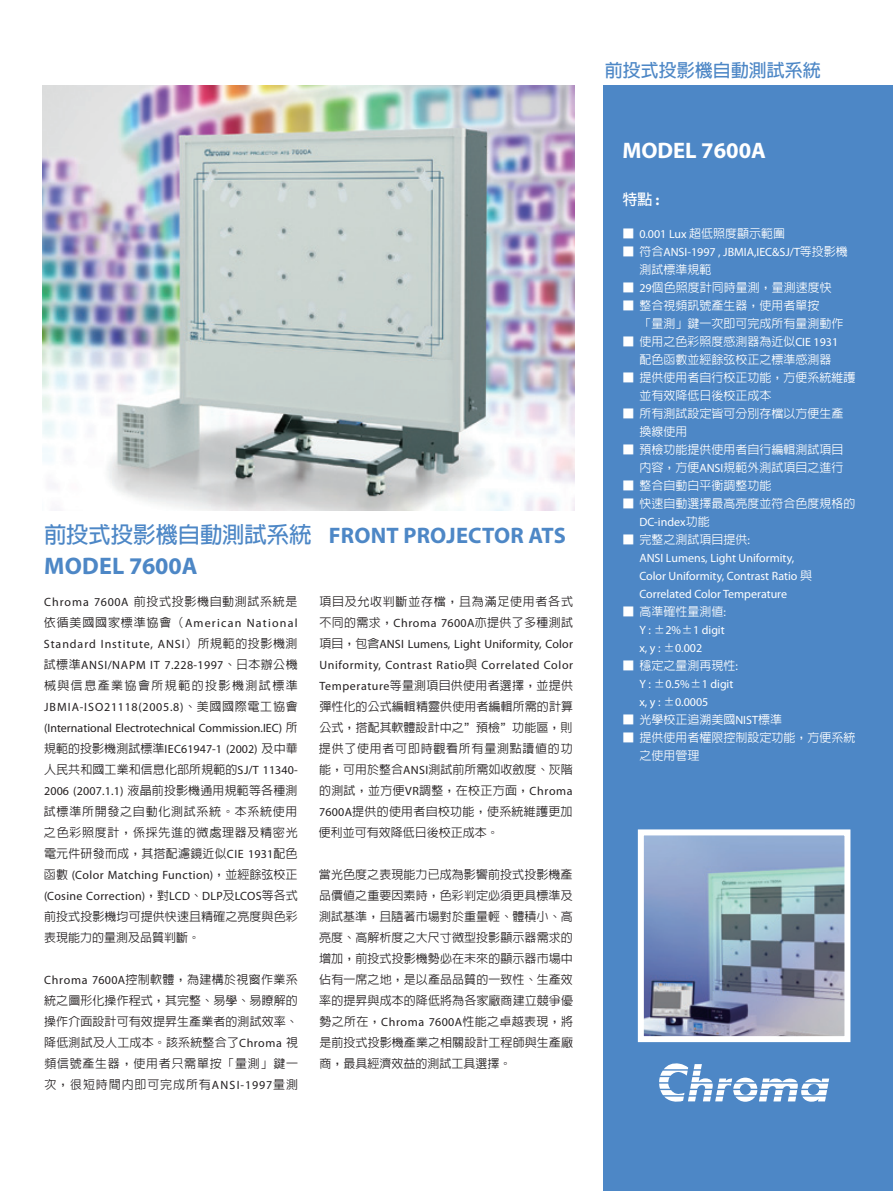
<style>
.page{position:relative;width:893px;height:1191px;background:#fff}
.page>*{position:absolute;margin:0;border:0;box-sizing:border-box;transform-origin:0 0}
.t1{font:700 24px "Myriad Pro";letter-spacing:.005em;color:#4d87c6}
.t2{font:700 22.5px "Myriad Pro";letter-spacing:.01em;color:#4d87c6}
.t3{font:700 22.5px "Myriad Pro";color:#fff}
.t4{font:700 18px "AR Hei B5";color:#4d87c6}
.t5{font:700 15px "AR Hei B5";color:#fff}
.t6{font:500 12px/21px "AR Hei B5";letter-spacing:.02em;color:#231f20;text-align:justify}
.t7{font:12px/21px "Myriad Pro";letter-spacing:.03em;color:#231f20;text-align:justify}
.t8{font:500 12px/18px "AR Hei B5";color:#fff}
.t9{font:12px/18px "Myriad Pro";color:#fff}
.t10{font:500 12px/21px "AR Hei B5";letter-spacing:.06em;color:#231f20}
.t11{font:500 12px "AR Hei B5";letter-spacing:.055em;color:#231f20}
.t12{font:500 12px "AR Hei B5";letter-spacing:.12em;color:#231f20}
.s1{font-family:"AR Hei B5"}
.s2{font-family:"Myriad Pro";font-weight:400}
.s3{font-family:"AR Hei B5";font-weight:500}
.s4{font-family:"Myriad Pro"}
</style>
<div class="page">
<img style="left:43px;top:85px;width:531px;height:425px">
<div style="left:604px;top:85px;width:289px;height:1106px;background:#4d87c6"></div>
<img style="left:645px;top:836px;width:198px;height:199px">
<div style="left:638px;top:829px;width:212px;height:213px;border:6px solid #fff"></div>
<svg style="left:659px;top:1063px;width:170px;height:39px"></svg>
<h2 class="t2" style="left:44px;top:520px;width:523px"><span class="s1">前投式投影機自動測試系統</span> FRONT PROJECTOR ATS</h2>
<h1 class="t1" style="left:44px;top:550px;width:155px">MODEL 7600A</h1>
<p class="t11" style="left:44px;top:595px;width:255px"><span class="s2">Chroma 7600A</span> 前投式投影機自動測試系統是</p>
<p class="t7" style="left:44px;top:612px;width:255px"><span class="s3">依循美國國家標準協會（</span>American National Standard Institute, ANSI<span class="s3">）所規範的投影機測試標準</span>ANSI/NAPM IT 7.228-1997<span class="s3">、日本辦公機</span></p>
<p class="t12" style="left:44px;top:679px;width:255px">械與信息產業協會所規範的投影機測試標準</p>
<p class="t7" style="left:44px;top:696px;width:255px">JBMIA-ISO21118(2005.8)<span class="s3">、美國國際電工協會</span>(International Electrotechnical Commission.IEC) <span class="s3">所規範的投影機測試標準</span>IEC61947-1 (2002) <span class="s3">及中華</span></p>
<p class="t6" style="left:44px;top:758px;width:255px">人民共和國工業和信息化部所規範的<span class="s2">SJ/T 11340-</span></p>
<p class="t7" style="left:44px;top:780px;width:255px">2006 (2007.1.1) <span class="s3">液晶前投影機通用規範等各種測</span></p>
<p class="t6" style="left:44px;top:800px;width:255px">試標準所開發之自動化測試系統。本系統使用之色彩照度計，係採先進的微處理器及精密光電元件研發而成，其搭配濾鏡近似<span class="s2">CIE 1931</span>配色</p>
<p class="t7" style="left:44px;top:864px;width:255px"><span class="s3">函數</span> (Color Matching Function)<span class="s3">，並經餘弦校正</span>(Cosine Correction)<span class="s3">，對</span>LCD<span class="s3">、</span>DLP<span class="s3">及</span>LCOS<span class="s3">等各式</span></p>
<p class="t6" style="left:44px;top:905px;width:255px">前投式投影機均可提供快速且精確之亮度與色彩表現能力的量測及品質判斷。</p>
<p class="t6" style="left:44px;top:968px;width:255px"><span class="s2">Chroma 7600A</span>控制軟體，為建構於視窗作業系統之圖形化操作程式，其完整、易學、易瞭解的操作介面設計可有效提昇生產業者的測試效率、降低測試及人工成本。該系統整合了<span class="s2">Chroma</span> 視頻信號產生器，使用者只需單按「量測」鍵一次，很短時間內即可完成所有<span class="s2">ANSI-1997</span>量測</p>
<p class="t10" style="left:319px;top:590px;width:255px">項目及允收判斷並存檔，且為滿足使用者各式不同的需求，<span class="s2">Chroma 7600A</span>亦提供了多種測試</p>
<p class="t7" style="left:319px;top:633px;width:255px"><span class="s3">項目，包含</span>ANSI Lumens, Light Uniformity, Color<br>Uniformity, Contrast Ratio<span class="s3">與</span> Correlated Color</p>
<p class="t6" style="left:319px;top:674px;width:256px"><span class="s2">Temperature</span>等量測項目供使用者選擇，並提供彈性化的公式編輯精靈供使用者編輯所需的計算公式，搭配其軟體設計中之”預檢”功能區，則提供了使用者可即時觀看所有量測點讀值的功能，可用於整合<span class="s2">ANSI</span>測試前所需如收斂度、灰階的測試，並方便<span class="s2">VR</span>調整，在校正方面，<span class="s2">Chroma 7600A</span>提供的使用者自校功能，使系統維護更加便利並可有效降低日後校正成本。</p>
<p class="t6" style="left:319px;top:863px;width:256px">當光色度之表現能力已成為影響前投式投影機產品價值之重要因素時，色彩判定必須更具標準及測試基準，且隨著市場對於重量輕、體積小、高亮度、高解析度之大尺寸微型投影顯示器需求的增加，前投式投影機勢必在未來的顯示器市場中佔有一席之地，是以產品品質的一致性、生產效率的提昇與成本的降低將為各家廠商建立競爭優勢之所在，<span class="s2">Chroma 7600A</span>性能之卓越表現，將是前投式投影機產業之相關設計工程師與生產廠商，最具經濟效益的測試工具選擇。</p>
<h3 class="t4" style="left:605px;top:61px;width:217px">前投式投影機自動測試系統</h3>
<h2 class="t3" style="left:622px;top:136px;width:145px">MODEL 7600A</h2>
<p class="t5" style="left:622px;top:192px;width:38px">特點<span class="s4">:</span></p>
<p class="t8" style="left:622px;top:225px;width:164px">■ <span class="s2">0.001 Lux</span> 超低照度顯示範圍</p>
<p class="t9" style="left:622px;top:243px;width:227px"><span class="s3">■ 符合</span>ANSI-1997 , JBMIA,IEC&amp;SJ/T<span class="s3">等投影機</span></p>
<p class="t8" style="left:639px;top:261px;width:73px">測試標準規範</p>
<p class="t8" style="left:622px;top:279px;width:211px">■ <span class="s2">29</span>個色照度計同時量測，量測速度快</p>
<p class="t8" style="left:639px;top:297px;width:206px;text-indent:-17px">■ 整合視頻訊號產生器，使用者單按<br>「量測」鍵一次即可完成所有量測動作</p>
<p class="t8" style="left:639px;top:333px;width:200px;text-indent:-17px">■ 使用之色彩照度感測器為近似<span class="s2">CIE 1931</span>配色函數並經餘弦校正之標準感測器</p>
<p class="t8" style="left:639px;top:369px;width:218px;text-indent:-17px">■ 提供使用者自行校正功能，方便系統維護並有效降低日後校正成本</p>
<p class="t8" style="left:639px;top:405px;width:206px;text-indent:-17px">■ 所有測試設定皆可分別存檔以方便生產換線使用</p>
<p class="t8" style="left:622px;top:441px;width:223px;text-align:right">■ 預檢功能提供使用者自行編輯測試項目內容，方便<span class="s2">ANSI</span>規範外測試項目之進行</p>
<p class="t8" style="left:622px;top:477px;width:151px">■ 整合自動白平衡調整功能</p>
<p class="t8" style="left:622px;top:495px;width:235px">■ 快速自動選擇最高亮度並符合色度規格的</p>
<p class="t9" style="left:639px;top:513px;width:72px">DC-index<span class="s3">功能</span></p>
<p class="t8" style="left:622px;top:531px;width:129px">■ 完整之測試項目提供<span class="s2">:</span></p>
<p class="t9" style="left:639px;top:549px;width:174px">ANSI Lumens, Light Uniformity,<br>Color Uniformity, Contrast Ratio <span class="s3">與<br></span>Correlated Color Temperature</p>
<p class="t8" style="left:622px;top:603px;width:105px">■ 高準確性量測值<span class="s2">:</span></p>
<p class="t9" style="left:639px;top:621px;width:87px">Y : <span class="s3">±</span>2%<span class="s3">±</span>1 digit x, y : <span class="s3">±</span>0.002</p>
<p class="t8" style="left:622px;top:657px;width:117px">■ 穩定之量測再現性<span class="s2">:</span></p>
<p class="t9" style="left:639px;top:675px;width:96px">Y : <span class="s3">±</span>0.5%<span class="s3">±</span>1 digit x, y : <span class="s3">±</span>0.0005</p>
<p class="t8" style="left:622px;top:711px;width:161px">■ 光學校正追溯美國<span class="s2">NIST</span>標準</p>
<p class="t8" style="left:639px;top:729px;width:217px;text-indent:-17px">■ 提供使用者權限控制設定功能，方便系統之使用管理</p>
</div>
